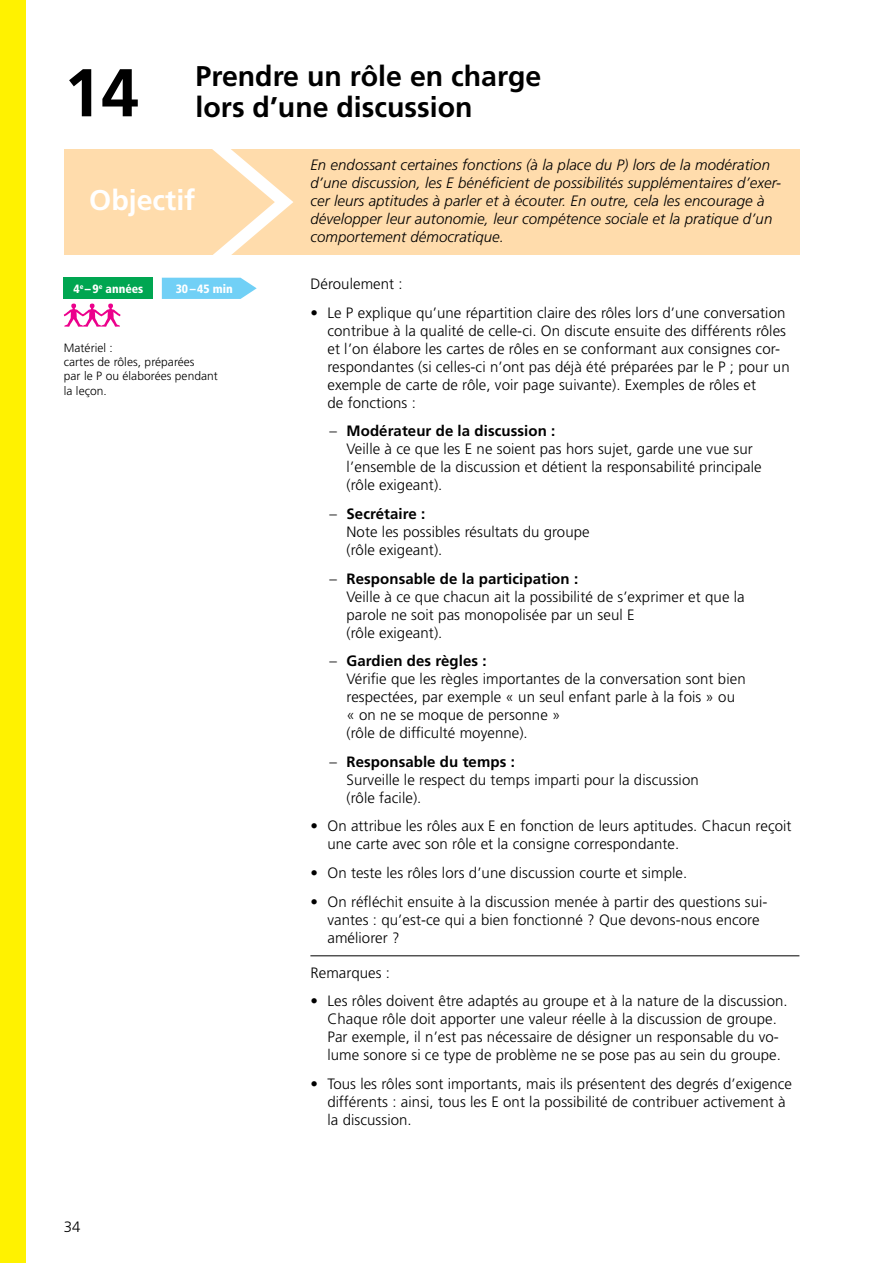
<style>
.page{position:relative;width:893px;height:1263px;background:#fff}
.page>*{position:absolute;margin:0;border:0;box-sizing:border-box;transform-origin:0 0}
.t1{font:700 67.5px "Frutiger";color:#000}
.t2{font:700 28.5px "Frutiger";color:#000}
.t3{font:700 28.5px "Frutiger";color:#fff}
.t4{font:300 15px/18px "Frutiger LT Pro";letter-spacing:.005em;color:#000}
.t5{font:italic 300 15px/18px "Frutiger";letter-spacing:.005em;color:#000}
.t6{font:300 15px/18px "Frutiger";letter-spacing:.005em;color:#000}
.t7{font:300 12px/14.4px "Frutiger LT Pro";letter-spacing:.005em;color:#000}
.t8{font:900 condensed 12px "Frutiger";color:#fff}
.s1{font-family:"Frutiger"}
.s2{font-weight:700}
</style>
<div class="page">
<div style="left:64px;top:149px;width:735px;height:105px;background:#ffdcac"></div>
<hr style="left:310px;top:955px;width:489px;height:1px;background:#000">
<svg style="left:64px;top:303px;width:57px;height:24px"></svg>
<svg style="left:162px;top:149px;width:141px;height:150px"></svg>
<div style="left:64px;top:278px;width:89px;height:21px;background:#00a651"></div>
<div style="left:0;top:0;width:26px;height:1263px;background:#fff200"></div>
<h1 class="t1" style="left:64px;top:53px;width:77px">14</h1>
<h2 class="t2" style="left:196px;top:59px;width:347px">Prendre un rôle en charge</h2>
<h2 class="t2" style="left:196px;top:91px;width:279px">lors d’une discussion</h2>
<h2 class="t3" style="left:89px;top:183px;width:108px">Objectif</h2>
<p class="t8" style="left:73px;top:281px;width:71px">4<sup>e</sup> –9<sup>e</sup> années</p>
<p class="t8" style="left:176px;top:281px;width:59px">30–45 min</p>
<p class="t7" style="left:64px;top:340px;width:156px">Matériel :<br>cartes de rôles, préparées<br>par le P ou élaborées pendant la leçon.</p>
<p class="t6" style="left:64px;top:1218px;width:18px">34</p>
<p class="t5" style="left:310px;top:156px;width:472px">En endossant certaines fonctions (à la place du P) lors de la modération d’une discussion, les E bénéficient de possibilités supplémentaires d’exer&shy;cer leurs aptitudes à parler et à écouter. En outre, cela les encourage à développer leur autonomie, leur compétence sociale et la pratique d’un comportement démocratique.</p>
<p class="t4" style="left:310px;top:275px;width:94px">Déroulement :</p>
<p class="t4" style="left:327px;top:303px;width:464px;text-indent:-17px">• Le P explique qu’une répartition claire des rôles lors d’une conversation contribue à la qualité de celle-ci. On discute ensuite des différents rôles et l’on élabore les cartes de rôles en se conformant aux consignes cor&shy;respondantes (si celles-ci n’ont pas déjà été préparées par le P ; pour un exemple de carte de rôle, voir page suivante). Exemples de rôles et<br>de fonctions :</p>
<p class="t4" style="left:347px;top:422px;width:417px;text-indent:-17px"><span class="s1">–</span> <span class="s2">Modérateur de la discussion :<br></span>Veille à ce que les E ne soient pas hors sujet, garde une vue sur l’ensemble de la discussion et détient la responsabilité principale (rôle exigeant).</p>
<p class="t4" style="left:347px;top:505px;width:245px;text-indent:-17px"><span class="s1">–</span> <span class="s2">Secrétaire :<br></span>Note les possibles résultats du groupe (rôle exigeant).</p>
<p class="t4" style="left:347px;top:569px;width:400px;text-indent:-17px"><span class="s1">–</span> <span class="s2">Responsable de la participation :<br></span>Veille à ce que chacun ait la possibilité de s’exprimer et que la parole ne soit pas monopolisée par un seul E<br>(rôle exigeant).</p>
<p class="t4" style="left:347px;top:652px;width:401px;text-indent:-17px"><span class="s1">–</span> <span class="s2">Gardien des règles :<br></span>Vérifie que les règles importantes de la conversation sont bien respectées, par exemple « un seul enfant parle à la fois » ou « on ne se moque de personne »<br>(rôle de difficulté moyenne).</p>
<p class="t4" style="left:347px;top:753px;width:354px;text-indent:-17px"><span class="s1">–</span> <span class="s2">Responsable du temps :<br></span>Surveille le respect du temps imparti pour la discussion (rôle facile).</p>
<p class="t4" style="left:327px;top:817px;width:466px;text-indent:-17px">• On attribue les rôles aux E en fonction de leurs aptitudes. Chacun reçoit une carte avec son rôle et la consigne correspondante.</p>
<p class="t4" style="left:310px;top:864px;width:378px">• On teste les rôles lors d’une discussion courte et simple.</p>
<p class="t6" style="left:327px;top:892px;width:442px;text-indent:-17px">• On réfléchit ensuite à la discussion menée à partir des questions sui&shy;vantes : qu’est-ce qui a bien fonctionné ? Que devons-nous encore améliorer ?</p>
<p class="t4" style="left:310px;top:964px;width:81px">Remarques :</p>
<p class="t4" style="left:327px;top:992px;width:462px;text-indent:-17px">• Les rôles doivent être adaptés au groupe et à la nature de la discussion.<br>Chaque rôle doit apporter une valeur réelle à la discussion de groupe.<br>Par exemple, il n’est pas nécessaire de désigner un responsable du vo&shy;lume sonore si ce type de problème ne se pose pas au sein du groupe.</p>
<p class="t4" style="left:327px;top:1075px;width:466px;text-indent:-17px">• Tous les rôles sont importants, mais ils présentent des degrés d’exigence différents : ainsi, tous les E ont la possibilité de contribuer activement à la discussion.</p>
</div>
